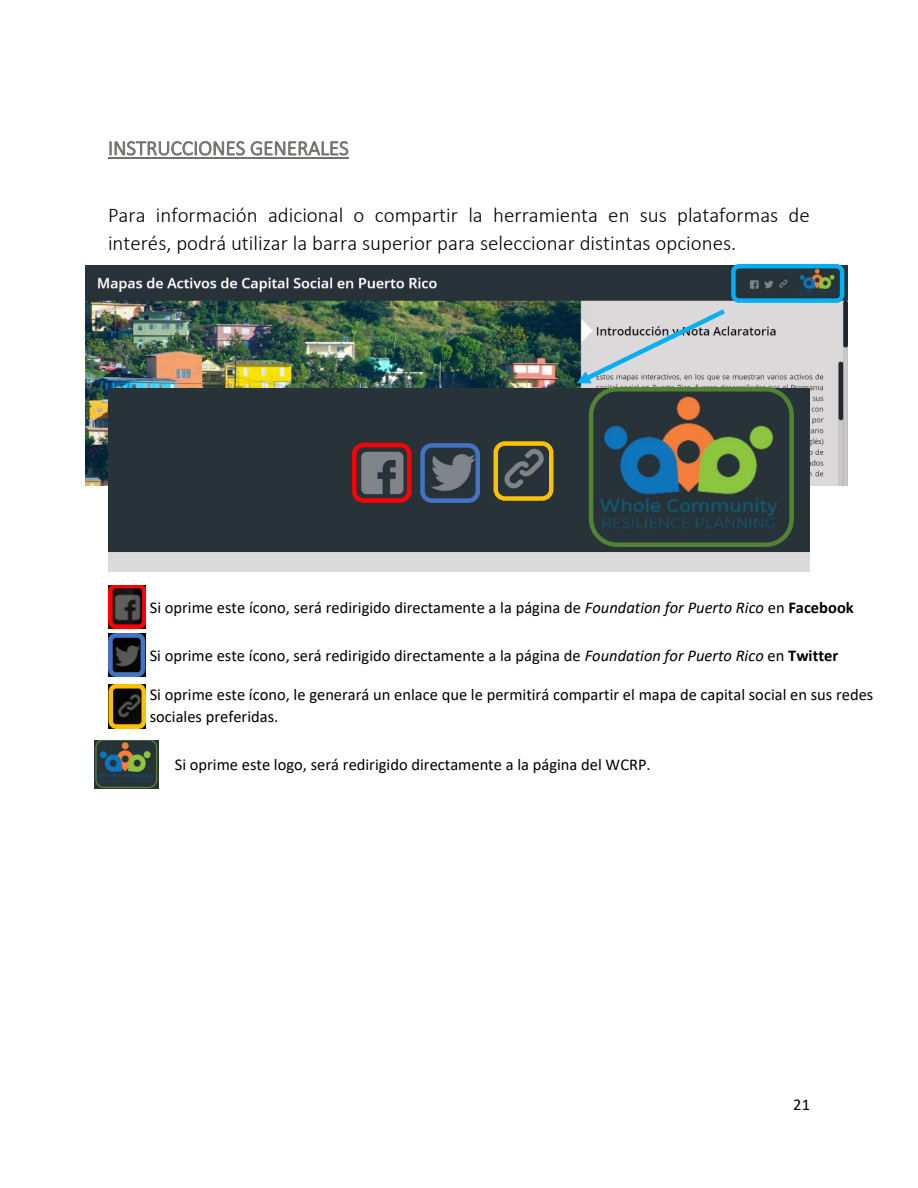
<style>
.page{position:relative;width:918px;height:1188px;background:#fff}
.page>*{position:absolute;margin:0;border:0;box-sizing:border-box;transform-origin:0 0}
.t1{font:300 21px/27.6px "Calibri";color:#000}
.t2{font:300 21px "Calibri";color:#767171}
.t3{font:16.5px/21.8px "Calibri";color:#000}
.s1{font-style:italic}
.s2{font-weight:700}
</style>
<div class="page">
<img style="left:86px;top:266px;width:762px;height:220px">
<img style="left:94px;top:740px;width:65px;height:48px">
<svg style="left:109px;top:141px;width:136px;height:15px"></svg>
<svg style="left:251px;top:141px;width:98px;height:17px"></svg>
<hr style="left:108px;top:158px;width:241px;height:1px;background:#767171">
<img style="left:108px;top:389px;width:702px;height:182px">
<img style="left:108px;top:585px;width:37px;height:43px">
<div style="left:731px;top:264px;width:113px;height:39px;border:4px solid #00b0f0;border-radius:6px"></div>
<svg style="left:577px;top:309px;width:148px;height:74px;background:#bdc9ce"></svg>
<div style="left:420px;top:443px;width:60px;height:60px;border:4px solid #4472c4;border-radius:9px"></div>
<div style="left:352px;top:443px;width:60px;height:60px;border:4px solid #f00;border-radius:9px"></div>
<div style="left:494px;top:441px;width:60px;height:60px;border:4px solid #ffc000;border-radius:9px"></div>
<div style="left:589px;top:387px;width:205px;height:160px;border:4px solid #548235;border-radius:26px"></div>
<img style="left:108px;top:634px;width:37px;height:43px">
<img style="left:108px;top:685px;width:38px;height:43px">
<p class="t2" style="left:108px;top:135px;width:242px">INSTRUCCIONES GENERALES</p>
<p class="t1" style="left:108px;top:201px;width:703px">Para información adicional o compartir la herramienta en sus plataformas de interés, podrá utilizar la barra superior para seleccionar distintas opciones.</p>
<p class="t3" style="left:150px;top:596px;width:705px">Si oprime este ícono, será redirigido directamente a la página de <span class="s1">Foundation for Puerto Rico</span> en <span class="s2">Facebook</span></p>
<p class="t3" style="left:150px;top:644px;width:690px">Si oprime este ícono, será redirigido directamente a la página de <span class="s1">Foundation for Puerto Rico</span> en <span class="s2">Twitter</span></p>
<p class="t3" style="left:150px;top:683px;width:725px">Si oprime este ícono, le generará un enlace que le permitirá compartir el mapa de capital social en sus redes sociales preferidas.</p>
<p class="t3" style="left:175px;top:753px;width:477px">Si oprime este logo, será redirigido directamente a la página del WCRP.</p>
<p class="t3" style="left:793px;top:1093px;width:18px">21</p>
</div>
